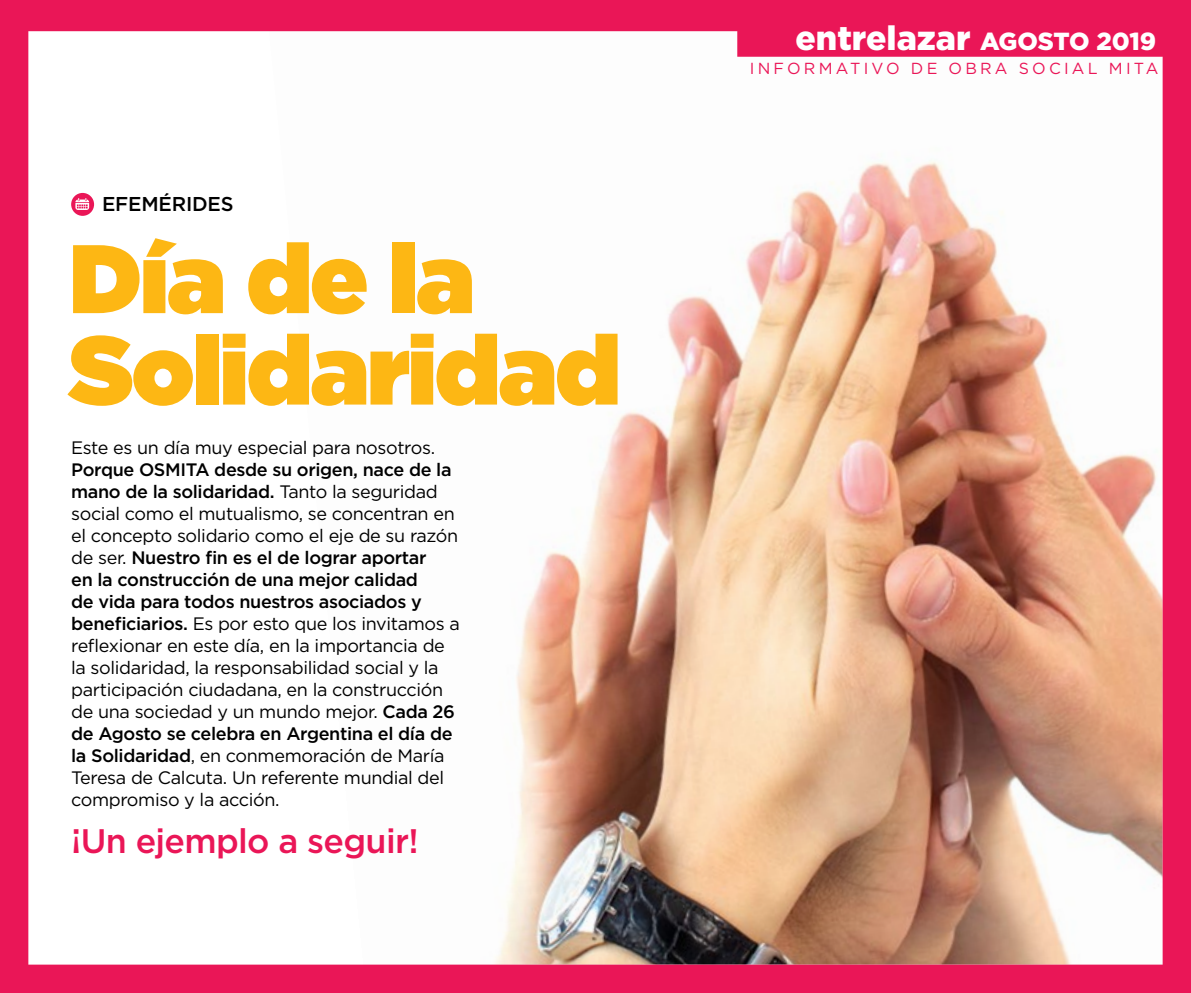
<style>
.page{position:relative;width:1191px;height:993px;background:#fff}
.page>*{position:absolute;margin:0;border:0;box-sizing:border-box;transform-origin:0 0}
.t1{font:900 97px/91.4px "Gotham";letter-spacing:-.02em;color:#fdb714}
.t2{font:500 34px "Gotham";letter-spacing:-.02em;color:#ea1657}
.t3{font:900 33.8px "Gotham";color:#fff}
.t4{font:500 20px "Gotham";letter-spacing:-.01em;color:#000}
.t5{font:18px/22px "Gotham";letter-spacing:-.02em;color:#000}
.t6{font:16px "Gotham";letter-spacing:.2em;color:#ea1657}
.s1{font-weight:500}
.s2{font-size:24.6px}
</style>
<div class="page">
<img style="left:0;top:0;width:1191px;height:992px">
<div style="left:71px;top:193px;width:23px;height:23px;background:#ea1657;border-radius:50%"></div>
<svg style="left:75px;top:198px;width:14px;height:12px"></svg>
<p class="t4" style="left:102px;top:190px;width:133px">EFEMÉRIDES</p>
<h1 class="t1" style="left:69px;top:231px;width:553px">Día de la<br>Solidaridad</h1>
<p class="t5" style="left:71px;top:436px;width:365px">Este es un día muy especial para nosotros.</p>
<p class="t5" style="left:71px;top:458px;width:390px"><span class="s1">Porque OSMITA desde su origen, nace de la mano de la solidaridad.</span> Tanto la seguridad social como el mutualismo, se concentran en el concepto solidario como el eje de su razón de ser. <span class="s1">Nuestro fin es el de lograr aportar<br>en la construcción de una mejor calidad<br>de vida para todos nuestros asociados y beneficiarios.</span> Es por esto que los invitamos a reflexionar en este día, en la importancia de la solidaridad, la responsabilidad social y la participación ciudadana, en la construcción de una sociedad y un mundo mejor. <span class="s1">Cada 26 de Agosto se celebra en Argentina el día de la Solidaridad</span>, en conmemoración de María Teresa de Calcuta. Un referente mundial del compromiso y la acción.</p>
<h2 class="t2" style="left:71px;top:817px;width:349px">¡Un ejemplo a seguir!</h2>
<h3 class="t3" style="left:795px;top:15px;width:362px">entrelazar <span class="s2">AGOSTO 2019</span></h3>
<p class="t6" style="left:750px;top:58px;width:410px">INFORMATIVO DE OBRA SOCIAL MITA</p>
</div>
